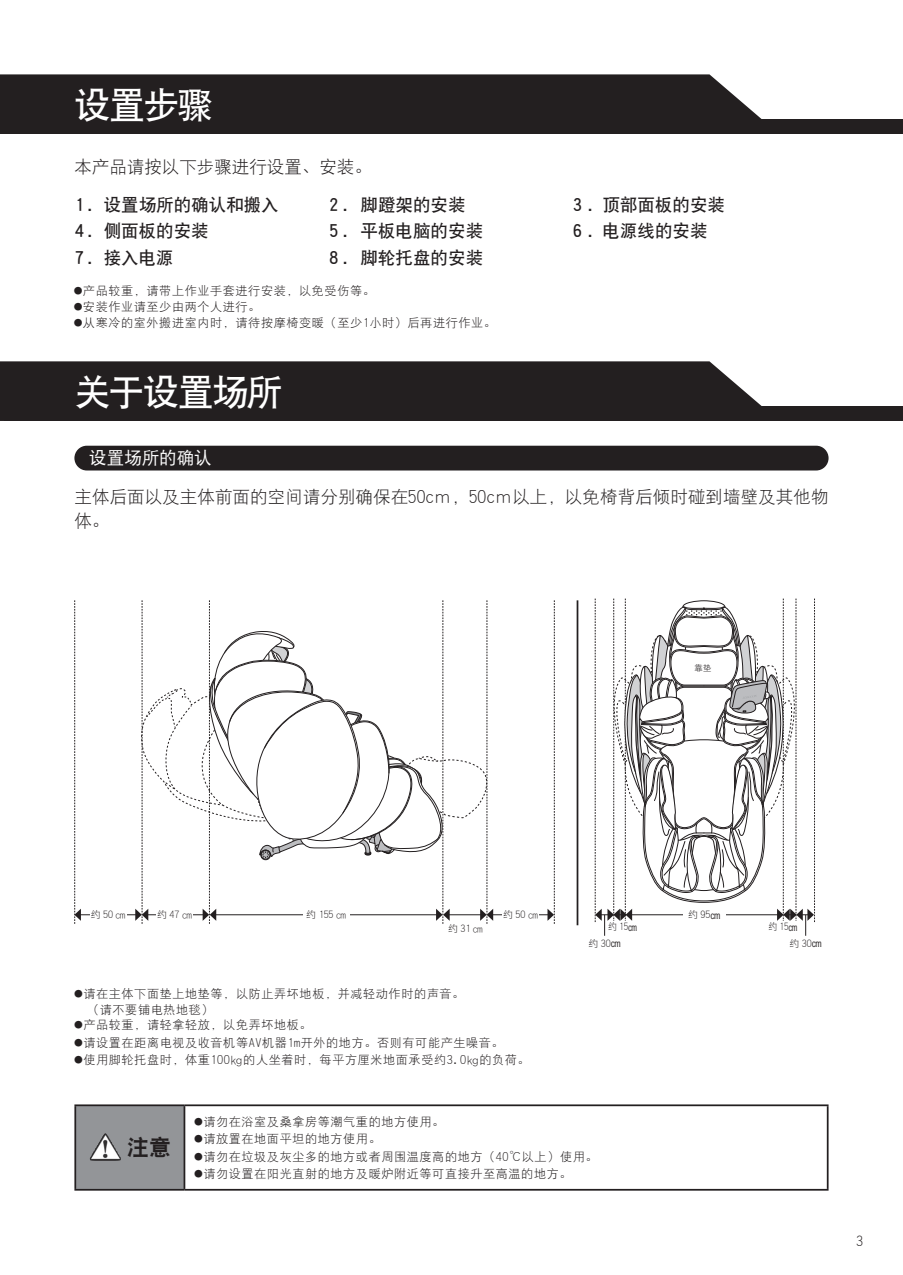
<style>
.page{position:relative;width:903px;height:1275px;background:#fff}
.page>*{position:absolute;margin:0;border:0;box-sizing:border-box;transform-origin:0 0}
.t1{font:36.4px "DF Hei W7 GB EUC H";letter-spacing:-.06em;color:#fff}
.t2{font:22.05px "DF Hei W9 GB EUC H";color:#231f20}
.t3{font:17.5px/26.2px "DF Hei W7 GB EUC H";color:#231f20}
.t4{font:17.5px/24.5px "DF Hei W3 GB EUC H";letter-spacing:.005em;color:#231f20}
.t5{font:17.5px "DF Hei W5 GB EUC H";color:#fff}
.t6{font:14px "DF Hei W3 GB EUC H";color:#231f20}
.t7{font:12.08px/15.8px "DF Hei W3 GB EUC H";letter-spacing:.05em;color:#231f20}
.t8{font:9.97px "DF Hei W3 GB EUC H";color:#231f20}
.t9{font:9.97px "DF Hei W3 GB EUC H";color:#231f20;scale:.9 1}
.t10{font:8.4px "DF Hei W3 GB EUC H";color:#231f20}
.s1{font-family:"Hira Maru Pro W4";font-size:8.75px}
.s2{font-family:"DF Hei W3 WIN BF"}
.s3{font-family:"Hira Kaku Pro W3"}
</style>
<div class="page">
<div style="left:0;top:119px;width:903px;height:15px;background:#231f20"></div>
<div style="left:5px;top:406px;width:898px;height:15px;background:#231f20"></div>
<div style="left:0;top:74px;width:762px;height:45px;background:#231f20"></div>
<div style="left:0;top:361px;width:762px;height:60px;background:#231f20"></div>
<div style="left:74px;top:446px;width:754px;height:24px;background:#231f20;border-radius:12px"></div>
<div style="left:75px;top:1105px;width:109px;height:85px;background:#939598"></div>
<hr style="left:74px;top:1104px;width:110px;height:2px;background:#231f20">
<hr style="left:74px;top:1106px;width:2px;height:83px;background:#231f20">
<hr style="left:74px;top:1189px;width:110px;height:2px;background:#231f20">
<hr style="left:184px;top:1104px;width:644px;height:2px;background:#231f20">
<hr style="left:184px;top:1106px;width:1px;height:83px;background:#231f20">
<hr style="left:827px;top:1106px;width:1px;height:83px;background:#231f20">
<hr style="left:184px;top:1189px;width:644px;height:2px;background:#231f20">
<hr style="left:80px;top:914px;width:56px;height:1px;background:#231f20">
<hr style="left:492px;top:914px;width:57px;height:1px;background:#231f20">
<svg style="left:547px;top:600px;width:8px;height:324px"></svg>
<svg style="left:74px;top:600px;width:7px;height:324px"></svg>
<div style="left:90px;top:908px;width:36px;height:14px;background:#fff"></div>
<div style="left:503px;top:908px;width:36px;height:14px;background:#fff"></div>
<svg style="left:135px;top:600px;width:358px;height:324px"></svg>
<svg style="left:595px;top:599px;width:220px;height:337px"></svg>
<hr style="left:577px;top:600px;width:1px;height:325px;background:#231f20">
<img style="left:90px;top:1133px;width:31px;height:28px">
<h1 class="t1" style="left:74px;top:87px;width:141px">设置步骤</h1>
<h3 class="t4" style="left:74px;top:154px;width:299px">本产品请按以下步骤进行设置、安装。</h3>
<h3 class="t3" style="left:75px;top:192px;width:223px">1．设置场所的确认和搬入　<br>4．侧面板的安装<br>7．接入电源</h3>
<h3 class="t3" style="left:329px;top:192px;width:155px">2．脚蹬架的安装<br>5．平板电脑的安装<br>8．脚轮托盘的安装</h3>
<h3 class="t3" style="left:573px;top:192px;width:153px">3 ．顶部面板的安装<br>6 ．电源线的安装</h3>
<p class="t7" style="left:74px;top:283px;width:302px"><span class="s1">●</span>产品较重，请带上作业手套进行安装，以免受伤等。</p>
<p class="t7" style="left:74px;top:299px;width:188px"><span class="s1">●</span>安装作业请至少由两个人进行。</p>
<p class="t7" style="left:74px;top:315px;width:424px"><span class="s1">●</span>从寒冷的室外搬进室内时，请待按摩椅变暖（至少1小时）后再进行作业。</p>
<h1 class="t1" style="left:74px;top:374px;width:209px">关于设置场所</h1>
<h3 class="t5" style="left:89px;top:449px;width:124px">设置场所的确认</h3>
<h3 class="t4" style="left:74px;top:484px;width:755px">主体后面以及主体前面的空间请分别确保在50cｍ，50cｍ以上，以免椅背后倾时碰到墙壁及其他物体。</h3>
<p class="t10" style="left:695px;top:663px;width:18px">靠垫</p>
<p class="t8" style="left:91px;top:910px;width:36px">约50<span class="s2">㎝</span></p>
<p class="t8" style="left:157px;top:910px;width:36px">约47<span class="s2">㎝</span></p>
<p class="t8" style="left:503px;top:910px;width:36px">约50<span class="s2">㎝</span></p>
<p class="t8" style="left:688px;top:910px;width:34px">约 95<span class="s3">㎝</span></p>
<p class="t9" style="left:608px;top:922px;width:34px">约 15<span class="s3">㎝</span></p>
<p class="t9" style="left:768px;top:922px;width:34px">约 15<span class="s3">㎝</span></p>
<p class="t8" style="left:306px;top:910px;width:41px">约 155 <span class="s2">㎝</span></p>
<p class="t8" style="left:448px;top:924px;width:36px">约31<span class="s2">㎝</span></p>
<p class="t7" style="left:74px;top:986px;width:391px"><span class="s1">●</span>请在主体下面垫上地垫等，以防止弄坏地板，并减轻动作时的声音。　（请不要铺电热地毯）</p>
<p class="t7" style="left:74px;top:1017px;width:239px"><span class="s1">●</span>产品较重，请轻拿轻放，以免弄坏地板。</p>
<p class="t7" style="left:74px;top:1035px;width:431px"><span class="s1">●</span>请设置在距离电视及收音机等AV机器1m开外的地方。否则有可能产生噪音。</p>
<p class="t7" style="left:74px;top:1052px;width:457px"><span class="s1">●</span>使用脚轮托盘时，体重100<span class="s2">㎏</span>的人坐着时，每平方厘米地面承受约3.0<span class="s2">㎏</span>的负荷。</p>
<p class="t8" style="left:588px;top:938px;width:34px">约 30<span class="s3">㎝</span></p>
<p class="t8" style="left:789px;top:938px;width:34px">约 30<span class="s3">㎝</span></p>
<h2 class="t2" style="left:127px;top:1136px;width:46px">注意</h2>
<p class="t7" style="left:194px;top:1113px;width:252px"><span class="s1">●</span>请勿在浴室及桑拿房等潮气重的地方使用。</p>
<p class="t7" style="left:194px;top:1131px;width:188px"><span class="s1">●</span>请放置在地面平坦的地方使用。</p>
<p class="t7" style="left:194px;top:1148px;width:405px"><span class="s1">●</span>请勿在垃圾及灰尘多的地方或者周围温度高的地方（40℃以上）使用。</p>
<p class="t7" style="left:194px;top:1166px;width:379px"><span class="s1">●</span>请勿设置在阳光直射的地方及暖炉附近等可直接升至高温的地方。</p>
<p class="t6" style="left:856px;top:1234px;width:8px">3</p>
</div>
